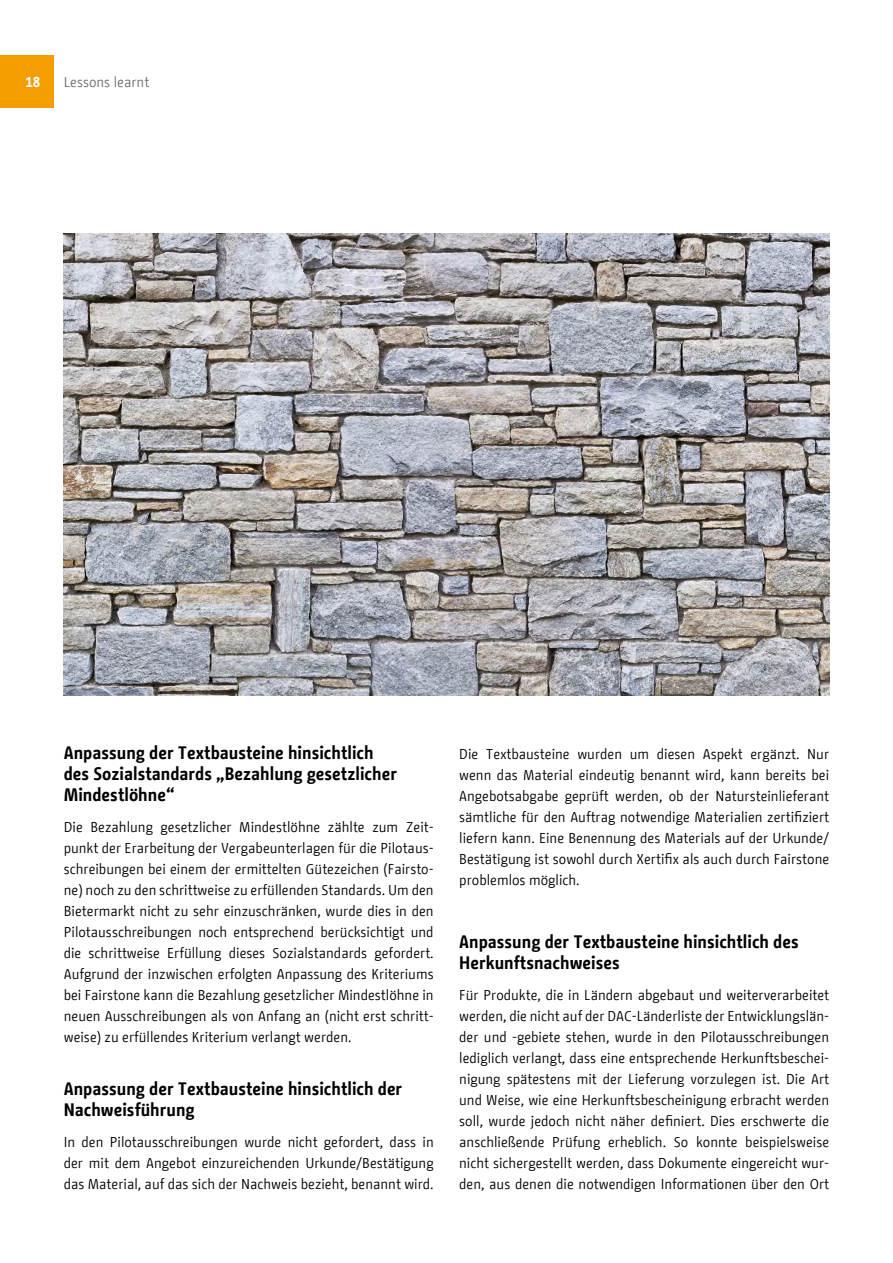
<style>
.page{position:relative;width:893px;height:1263px;background:#fff}
.page>*{position:absolute;margin:0;border:0;box-sizing:border-box;transform-origin:0 0}
.t1{font:700 18px/21px "BMF Change";color:#000}
.t2{font:14.25px/21px "BMF Change";color:#000;text-align:justify}
.t3{font:14.25px "BMF Change";color:#6f6f6e}
.t4{font:700 14.25px "BMF Change";color:#fff}
</style>
<div class="page">
<div style="left:0;top:55px;width:54px;height:53px;background:#f59c00"></div>
<img style="left:64px;top:234px;width:765px;height:461px">
<p class="t4" style="left:26px;top:72px;width:16px">18</p>
<p class="t3" style="left:64px;top:72px;width:87px">Lessons learnt</p>
<p class="t1" style="left:64px;top:742px;width:335px">Anpassung der Textbausteine hinsichtlich des Sozialstandards „Bezahlung gesetzlicher<br>Mindestlöhne“</p>
<p class="t2" style="left:64px;top:817px;width:371px">Die Bezahlung gesetzlicher Mindestlöhne zählte zum Zeit&shy;punkt der Erarbeitung der Vergabeunterlagen für die Pilotaus&shy;schreibungen bei einem der ermittelten Gütezeichen (Fairsto&shy;ne) noch zu den schrittweise zu erfüllenden Standards. Um den Bietermarkt nicht zu sehr einzuschränken, wurde dies in den Pilotausschreibungen noch entsprechend berücksichtigt und die schrittweise Erfüllung dieses Sozialstandards gefordert.<br>Aufgrund der inzwischen erfolgten Anpassung des Kriteriums bei Fairstone kann die Bezahlung gesetzlicher Mindestlöhne in neuen Ausschreibungen als von Anfang an (nicht erst schritt&shy;weise) zu erfüllendes Kriterium verlangt werden.</p>
<p class="t1" style="left:64px;top:1078px;width:340px">Anpassung der Textbausteine hinsichtlich der<br>Nachweisführung</p>
<p class="t2" style="left:64px;top:1132px;width:371px">In den Pilotausschreibungen wurde nicht gefordert, dass in der mit dem Angebot einzureichenden Urkunde/Bestätigung das Material, auf das sich der Nachweis bezieht, benannt wird.</p>
<p class="t2" style="left:459px;top:743px;width:371px">Die Textbausteine wurden um diesen Aspekt ergänzt. Nur wenn das Material eindeutig benannt wird, kann bereits bei Angebotsabgabe geprüft werden, ob der Natursteinlieferant sämtliche für den Auftrag notwendige Materialien zertifiziert liefern kann. Eine Benennung des Materials auf der Urkunde/ Bestätigung ist sowohl durch Xertifix als auch durch Fairstone problemlos möglich.</p>
<p class="t1" style="left:459px;top:931px;width:341px">Anpassung der Textbausteine hinsichtlich des<br>Herkunftsnachweises</p>
<p class="t2" style="left:459px;top:985px;width:371px">Für Produkte, die in Ländern abgebaut und weiterverarbeitet werden, die nicht auf der DAC-Länderliste der Entwicklungslän&shy;der und -gebiete stehen, wurde in den Pilotausschreibungen lediglich verlangt, dass eine entsprechende Herkunftsbeschei&shy;nigung spätestens mit der Lieferung vorzulegen ist. Die Art und Weise, wie eine Herkunftsbescheinigung erbracht werden soll, wurde jedoch nicht näher definiert. Dies erschwerte die anschließende Prüfung erheblich. So konnte beispielsweise nicht sichergestellt werden, dass Dokumente eingereicht wur&shy;den, aus denen die notwendigen Informationen über den Ort</p>
</div>
